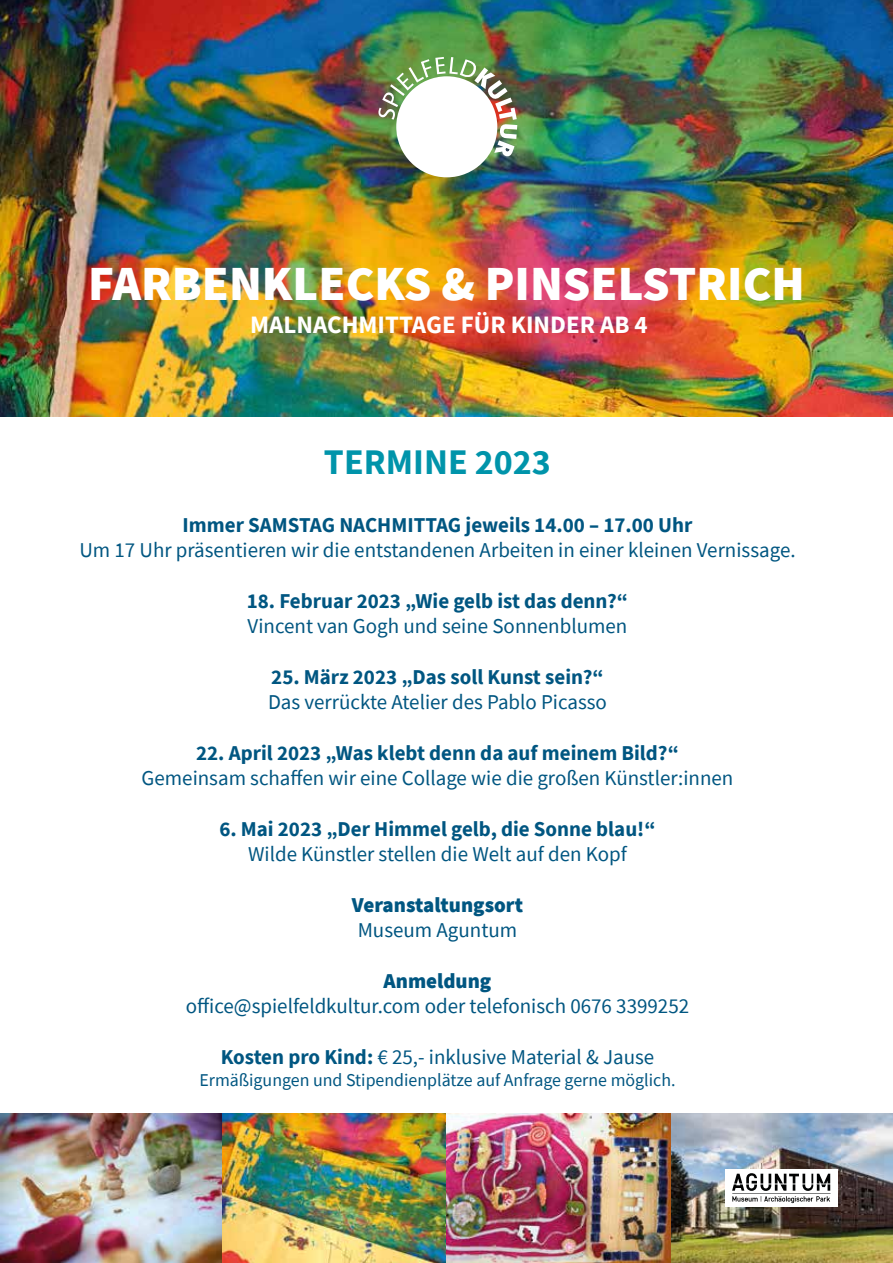
<style>
.page{position:relative;width:893px;height:1263px;background:#fff}
.page>*{position:absolute;margin:0;border:0;box-sizing:border-box;transform-origin:0 0}
.t1{font:900 48.9px "Source Sans Pro";color:#fff}
.t2{font:700 36px "Source Sans Pro";color:#0094aa}
.t3{font:700 25.05px "Source Sans Pro";color:#fff}
.t4{font:21.15px "Source Sans Pro";color:#005681}
.t5{font:700 21.15px "Source Sans Pro";color:#005681}
.t6{font:900 21.15px "Source Sans Pro";color:#005681}
.t7{font:18px "Source Sans Pro";color:#005681}
.s1{font-weight:700}
</style>
<div class="page">
<img style="left:224px;top:1113px;width:669px;height:150px">
<img style="left:0;top:0;width:893px;height:417px">
<div style="left:396px;top:76px;width:101px;height:101px;background:#fff;border-radius:50%"></div>
<img style="left:378px;top:57px;width:139px;height:100px">
<img style="left:0;top:1113px;width:224px;height:150px">
<div style="left:725px;top:1169px;width:112px;height:37px;background:#fff"></div>
<svg style="left:732px;top:1173px;width:98px;height:30px"></svg>
<h1 class="t1" style="left:88px;top:250px;width:718px">FARBENKLECKS &amp; PINSELSTRICH</h1>
<p class="t3" style="left:250px;top:308px;width:399px">MALNACHMITTAGE FÜR KINDER AB 4</p>
<h2 class="t2" style="left:324px;top:438px;width:228px">TERMINE 2023</h2>
<p class="t5" style="left:183px;top:511px;width:511px">Immer SAMSTAG NACHMITTAG jeweils 14.00 – 17.00 Uhr</p>
<p class="t4" style="left:79px;top:537px;width:718px">Um 17 Uhr präsentieren wir die entstandenen Arbeiten in einer kleinen Vernissage.</p>
<p class="t5" style="left:247px;top:587px;width:383px">18. Februar 2023 „Wie gelb ist das denn?“</p>
<p class="t4" style="left:248px;top:613px;width:381px">Vincent van Gogh und seine Sonnenblumen</p>
<p class="t5" style="left:271px;top:663px;width:334px">25. März 2023 „Das soll Kunst sein?“</p>
<p class="t4" style="left:268px;top:689px;width:340px">Das verrückte Atelier des Pablo Picasso</p>
<p class="t5" style="left:196px;top:739px;width:484px">22. April 2023 „Was klebt denn da auf meinem Bild?“</p>
<p class="t4" style="left:142px;top:765px;width:593px">Gemeinsam schaffen wir eine Collage wie die großen Künstler:innen</p>
<p class="t5" style="left:219px;top:815px;width:438px">6. Mai 2023 „Der Himmel gelb, die Sonne blau!“</p>
<p class="t4" style="left:248px;top:841px;width:380px">Wilde Künstler stellen die Welt auf den Kopf</p>
<p class="t6" style="left:352px;top:890px;width:173px">Veranstaltungsort</p>
<p class="t4" style="left:358px;top:917px;width:161px">Museum Aguntum</p>
<p class="t6" style="left:384px;top:966px;width:109px">Anmeldung</p>
<p class="t4" style="left:186px;top:993px;width:505px">office@spielfeldkultur.com oder telefonisch 0676 3399252</p>
<p class="t4" style="left:221px;top:1043px;width:435px"><span class="s1">Kosten pro Kind:</span> € 25,- inklusive Material &amp; Jause</p>
<p class="t7" style="left:199px;top:1068px;width:478px">Ermäßigungen und Stipendienplätze auf Anfrage gerne möglich.</p>
</div>
